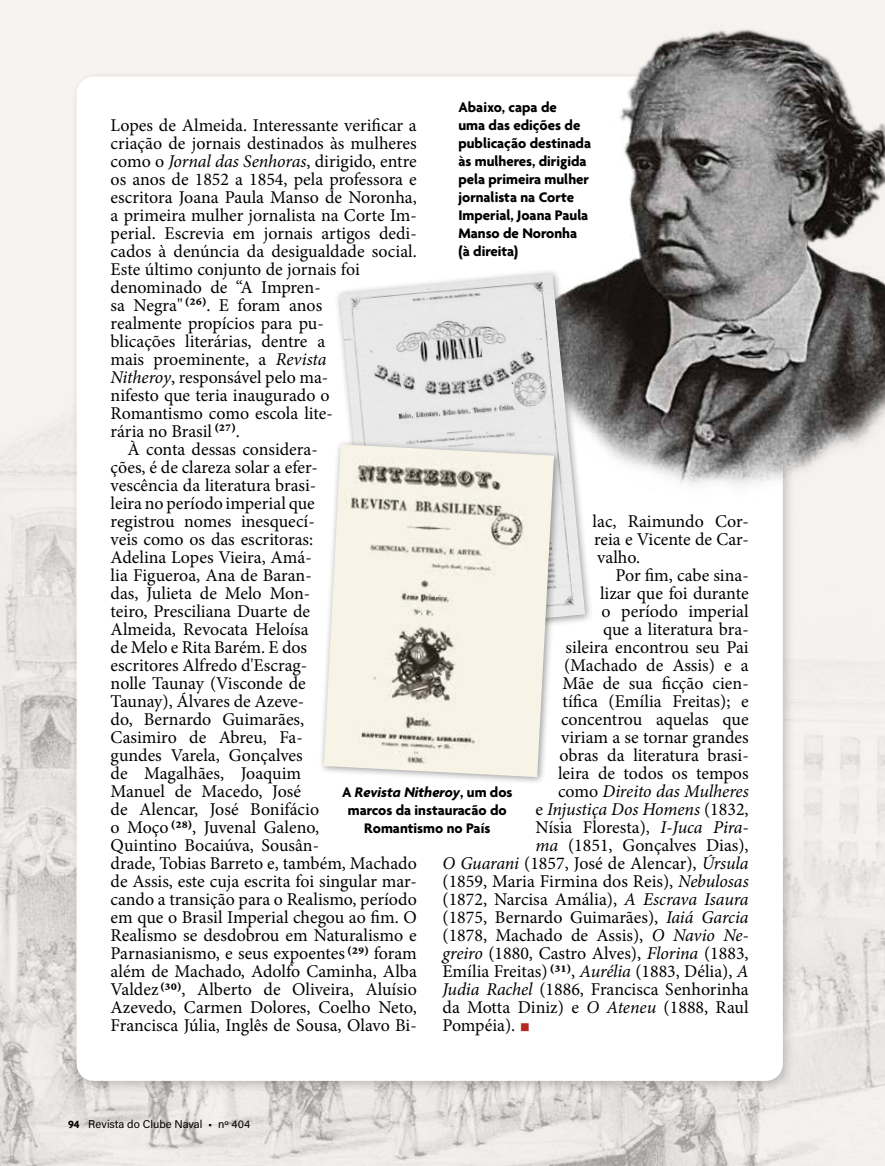
<style>
.page{position:relative;width:885px;height:1166px;background:#fff}
.page>*{position:absolute;margin:0;border:0;box-sizing:border-box;transform-origin:0 0}
.t1{font:18px/18px "Minion Pro";color:#000;text-align:justify}
.t2{font:italic 18px "Minion Pro";letter-spacing:-.005em;color:#000}
.t3{font:700 15px/18px "Agenda";color:#000}
.t4{font:11.25px "Acumin Pro";color:#000}
.s1{font-style:italic}
.s2{font-weight:700}
.s3{font-style:normal}
.s4{font-weight:700;font-size:27px;color:#b52824}
.s5{font-family:"Agenda";font-weight:700}
</style>
<div class="page">
<div style="left:0;top:0;width:884px;height:1165px;background:#f7f3f0"></div>
<img style="left:0;top:424px;width:884px;height:741px">
<div style="left:71px;top:71px;width:724px;height:1021px;background:#000;opacity:.2"></div>
<div style="left:77px;top:77px;width:705px;height:1003px;background:#fff;border-radius:17px"></div>
<img style="left:544px;top:29px;width:340px;height:471px">
<div style="left:334px;top:268px;width:260px;height:375px;background:#000;opacity:.4"></div>
<img style="left:339px;top:273px;width:246px;height:361px">
<div style="left:318px;top:438px;width:244px;height:347px;background:#000;opacity:.4"></div>
<img style="left:324px;top:444px;width:230px;height:333px">
<p class="t3" style="left:458px;top:99px;width:134px">Abaixo, capa de<br>uma das edições de publicação destinada às mulheres, dirigida pela primeira mulher jornalista na Corte<br>Imperial, Joana Paula<br>Manso de Noronha (à direita)</p>
<p class="t1" style="left:111px;top:116px;width:305px">Lopes de Almeida. Interessante verificar a</p>
<p class="t1" style="left:111px;top:134px;width:308px">criação de jornais destinados às mulheres</p>
<p class="t1" style="left:111px;top:152px;width:307px">como o <span class="s1">Jornal das Senhoras</span>, dirigido, entre</p>
<p class="t1" style="left:111px;top:170px;width:308px">os anos de 1852 a 1854, pela professora e</p>
<p class="t1" style="left:111px;top:188px;width:307px">escritora Joana Paula Manso de Noronha,</p>
<p class="t1" style="left:111px;top:206px;width:308px">a primeira mulher jornalista na Corte Im-</p>
<p class="t1" style="left:111px;top:224px;width:308px">perial. Escrevia em jornais artigos dedi-</p>
<p class="t1" style="left:111px;top:242px;width:307px">cados à denúncia da desigualdade social.</p>
<p class="t1" style="left:111px;top:260px;width:251px">Este último conjunto de jornais foi</p>
<p class="t1" style="left:111px;top:278px;width:212px">denominado de “A Impren-</p>
<p class="t1" style="left:111px;top:296px;width:213px">sa Negra"<span class="s2">⁽26)</span>. E foram anos</p>
<p class="t1" style="left:111px;top:314px;width:215px">realmente propícios para pu-</p>
<p class="t1" style="left:111px;top:332px;width:214px">blicações literárias, dentre a</p>
<p class="t1" style="left:111px;top:350px;width:217px">mais proeminente, a <span class="s1">Revista</span></p>
<p class="t1" style="left:111px;top:368px;width:219px"><span class="s1">Nitheroy</span>, responsável pelo ma-</p>
<p class="t1" style="left:111px;top:386px;width:221px">nifesto que teria inaugurado o</p>
<p class="t1" style="left:111px;top:404px;width:224px">Romantismo como escola lite-</p>
<p class="t1" style="left:111px;top:422px;width:131px">rária no Brasil <span class="s2">⁽27)</span>.</p>
<p class="t1" style="left:128px;top:440px;width:191px">À conta dessas considera-</p>
<p class="t1" style="left:111px;top:458px;width:209px">ções, é de clareza solar a efer-</p>
<p class="t1" style="left:111px;top:476px;width:207px">vescência da literatura brasi-</p>
<p class="t1" style="left:111px;top:494px;width:206px">leira no período imperial que</p>
<p class="t1" style="left:111px;top:512px;width:206px">registrou nomes inesquecí-</p>
<p class="t1" style="left:111px;top:530px;width:204px">veis como os das escritoras:</p>
<p class="t1" style="left:111px;top:548px;width:203px">Adelina Lopes Vieira, Amá-</p>
<p class="t1" style="left:111px;top:566px;width:203px">lia Figueroa, Ana de Baran-</p>
<p class="t1" style="left:111px;top:584px;width:201px">das, Julieta de Melo Mon-</p>
<p class="t1" style="left:111px;top:602px;width:201px">teiro, Presciliana Duarte de</p>
<p class="t1" style="left:111px;top:620px;width:197px">Almeida, Revocata Heloísa</p>
<p class="t1" style="left:111px;top:638px;width:198px">de Melo e Rita Barém. E dos</p>
<p class="t1" style="left:111px;top:656px;width:198px">escritores Alfredo d'Escrag-</p>
<p class="t1" style="left:111px;top:674px;width:197px">nolle Taunay (Visconde de</p>
<p class="t1" style="left:111px;top:692px;width:195px">Taunay), Álvares de Azeve-</p>
<p class="t1" style="left:111px;top:710px;width:195px">do, Bernardo Guimarães,</p>
<p class="t1" style="left:111px;top:728px;width:194px">Casimiro de Abreu, Fa-</p>
<p class="t1" style="left:111px;top:746px;width:194px">gundes Varela, Gonçalves</p>
<p class="t1" style="left:111px;top:764px;width:192px">de Magalhães, Joaquim</p>
<p class="t1" style="left:111px;top:782px;width:192px">Manuel de Macedo, José</p>
<p class="t1" style="left:111px;top:800px;width:210px">de Alencar, José Bonifácio</p>
<p class="t1" style="left:111px;top:818px;width:210px">o Moço <span class="s2">⁽28)</span>, Juvenal Galeno,</p>
<p class="t1" style="left:111px;top:836px;width:210px">Quintino Bocaiúva, Sousân-</p>
<p class="t1" style="left:111px;top:854px;width:308px">drade, Tobias Barreto e, também, Machado</p>
<p class="t1" style="left:111px;top:872px;width:308px">de Assis, este cuja escrita foi singular mar-</p>
<p class="t1" style="left:111px;top:890px;width:308px">cando a transição para o Realismo, período</p>
<p class="t1" style="left:111px;top:908px;width:308px">em que o Brasil Imperial chegou ao fim. O</p>
<p class="t1" style="left:111px;top:926px;width:308px">Realismo se desdobrou em Naturalismo e</p>
<p class="t1" style="left:111px;top:944px;width:308px">Parnasianismo, e seus expoentes<span class="s2">⁽29)</span> foram</p>
<p class="t1" style="left:111px;top:962px;width:305px">além de Machado, Adolfo Caminha, Alba</p>
<p class="t1" style="left:111px;top:980px;width:308px">Valdez<span class="s2">⁽30)</span>, Alberto de Oliveira, Aluísio</p>
<p class="t1" style="left:111px;top:998px;width:308px">Azevedo, Carmen Dolores, Coelho Neto,</p>
<p class="t1" style="left:111px;top:1016px;width:308px">Francisca Júlia, Inglês de Sousa, Olavo Bi-</p>
<p class="t1" style="left:592px;top:512px;width:158px">lac, Raimundo Cor&shy;reia e Vicente de Car&shy;valho.</p>
<p class="t1" style="left:615px;top:566px;width:134px">Por fim, cabe sina-</p>
<p class="t1" style="left:600px;top:584px;width:150px">lizar que foi durante</p>
<p class="t1" style="left:601px;top:602px;width:149px">o período imperial</p>
<p class="t1" style="left:603px;top:620px;width:147px">que a literatura bra-</p>
<p class="t1" style="left:565px;top:638px;width:185px">sileira encontrou seu Pai</p>
<p class="t1" style="left:564px;top:656px;width:184px">(Machado de Assis) e a</p>
<p class="t1" style="left:562px;top:674px;width:188px">Mãe de sua ficção cien-</p>
<p class="t1" style="left:562px;top:692px;width:187px">tífica (Emília Freitas); e</p>
<p class="t1" style="left:561px;top:710px;width:189px">concentrou aquelas que</p>
<p class="t1" style="left:561px;top:728px;width:189px">viriam a se tornar grandes</p>
<p class="t1" style="left:559px;top:746px;width:191px">obras da literatura brasi-</p>
<p class="t1" style="left:558px;top:764px;width:192px">leira de todos os tempos</p>
<p class="t2" style="left:558px;top:778px;width:192px"><span class="s3">como</span> Direito das Mulheres</p>
<p class="t2" style="left:535px;top:796px;width:215px"><span class="s3">e</span> Injustiça Dos Homens <span class="s3">(1832,</span></p>
<p class="t1" style="left:535px;top:818px;width:215px">Nísia Floresta), <span class="s1">I-Juca Pira-</span></p>
<p class="t1" style="left:535px;top:836px;width:215px"><span class="s1">ma</span> (1851, Gonçalves Dias),</p>
<p class="t1" style="left:442px;top:854px;width:307px"><span class="s1">O Guarani</span> (1857, José de Alencar), <span class="s1">Úrsula</span></p>
<p class="t1" style="left:442px;top:872px;width:307px">(1859, Maria Firmina dos Reis), <span class="s1">Nebulosas</span></p>
<p class="t1" style="left:442px;top:890px;width:307px">(1872, Narcisa Amália), <span class="s1">A Escrava Isaura</span></p>
<p class="t1" style="left:442px;top:908px;width:307px">(1875, Bernardo Guimarães), <span class="s1">Iaiá Garcia</span></p>
<p class="t1" style="left:442px;top:926px;width:307px">(1878, Machado de Assis), <span class="s1">O Navio Ne-</span></p>
<p class="t1" style="left:442px;top:944px;width:308px"><span class="s1">greiro</span> (1880, Castro Alves), <span class="s1">Florina</span> (1883,</p>
<p class="t1" style="left:442px;top:962px;width:308px">Emília Freitas)<span class="s2">⁽31)</span>, <span class="s1">Aurélia</span> (1883, Délia), <span class="s1">A</span></p>
<p class="t1" style="left:442px;top:980px;width:305px"><span class="s1">Judia Rachel</span> (1886, Francisca Senhorinha</p>
<p class="t1" style="left:442px;top:998px;width:308px">da Motta Diniz) e <span class="s1">O Ateneu</span> (1888, Raul</p>
<p class="t1" style="left:442px;top:1016px;width:89px">Pompéia). <span class="s4">■</span></p>
<p class="t3" style="left:342px;top:784px;width:172px;text-align:center">A <span class="s1">Revista Nitheroy</span>, um dos marcos da instauracão do<br>Romantismo no País</p>
<p class="t4" style="left:68px;top:1115px;width:184px"><span class="s5">94</span> Revista do Clube Naval • no 404</p>
</div>
